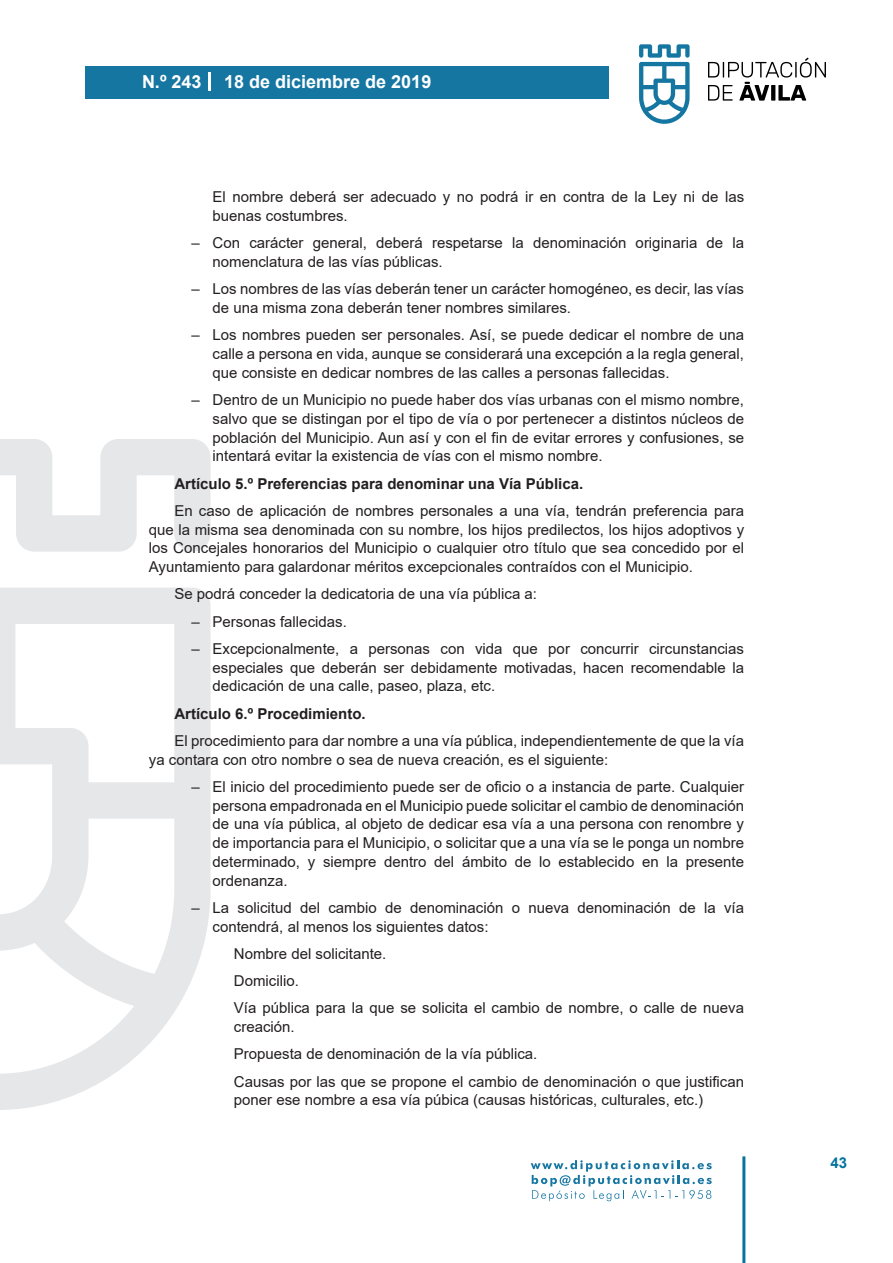
<style>
.page{position:relative;width:893px;height:1263px;background:#fff}
.page>*{position:absolute;margin:0;border:0;box-sizing:border-box;transform-origin:0 0}
.t1{font:700 18px "Arial";color:#fff}
.texto_normal{font:15px/18.8px "Arial";color:#231f20}
.sangria_2{font:15px/18.8px "Arial";color:#231f20}
.texto_normal-2{font:700 15px "Arial";color:#231f20}
.t2{font:700 15px "Arial";color:#04739f}
</style>
<div class="page">
<svg style="left:531px;top:1160px;width:181px;height:41px"></svg>
<div style="left:85px;top:66px;width:523px;height:33px;background:#1676a2"></div>
<svg style="left:639px;top:44px;width:51px;height:80px"></svg>
<svg style="left:708px;top:58px;width:118px;height:43px"></svg>
<hr style="left:742px;top:1156px;width:3px;height:107px;background:#04739f">
<svg style="left:208px;top:72px;width:2px;height:18px"></svg>
<svg style="left:0;top:439px;width:211px;height:671px"></svg>
<p class="t1" style="left:142px;top:69px;width:61px">N.º 243</p>
<p class="t1" style="left:224px;top:69px;width:209px">18 de diciembre de 2019</p>
<p class="texto_normal" style="left:213px;top:188px;width:533px">El nombre deberá ser adecuado y no podrá ir en contra de la Ley ni de las buenas costumbres.</p>
<p class="texto_normal" style="left:213px;top:234px;width:533px;text-indent:-21px">– Con carácter general, deberá respetarse la denominación originaria de la nomenclatura de las vías públicas.</p>
<p class="texto_normal" style="left:213px;top:280px;width:533px;text-indent:-21px">– Los nombres de las vías deberán tener un carácter homogéneo, es decir, las vías de una misma zona deberán tener nombres similares.</p>
<p class="texto_normal" style="left:213px;top:326px;width:533px;text-align:justify;text-indent:-21px">– Los nombres pueden ser personales. Así, se puede dedicar el nombre de una calle a persona en vida, aunque se considerará una excepción a la regla general, que consiste en dedicar nombres de las calles a personas fallecidas.</p>
<p class="texto_normal" style="left:213px;top:390px;width:533px;text-align:justify;text-indent:-21px">– Dentro de un Municipio no puede haber dos vías urbanas con el mismo nombre, salvo que se distingan por el tipo de vía o por pertenecer a distintos núcleos de población del Municipio. Aun así y con el fin de evitar errores y confusiones, se intentará evitar la existencia de vías con el mismo nombre.</p>
<p class="texto_normal-2" style="left:174px;top:473px;width:410px">Artículo 5.º Preferencias para denominar una Vía Pública.</p>
<p class="texto_normal" style="left:149px;top:501px;width:597px;text-align:justify;text-indent:26px">En caso de aplicación de nombres personales a una vía, tendrán preferencia para que la misma sea denominada con su nombre, los hijos predilectos, los hijos adoptivos y los Concejales honorarios del Municipio o cualquier otro título que sea concedido por el Ayuntamiento para galardonar méritos excepcionales contraídos con el Municipio.</p>
<p class="texto_normal" style="left:174px;top:585px;width:364px">Se podrá conceder la dedicatoria de una vía pública a:</p>
<p class="texto_normal" style="left:191px;top:612px;width:157px">– Personas fallecidas.</p>
<p class="texto_normal" style="left:213px;top:639px;width:533px;text-align:justify;text-indent:-21px">– Excepcionalmente, a personas con vida que por concurrir circunstancias especiales que deberán ser debidamente motivadas, hacen recomendable la dedicación de una calle, paseo, plaza, etc.</p>
<p class="texto_normal-2" style="left:174px;top:703px;width:193px">Artículo 6.º Procedimiento.</p>
<p class="texto_normal" style="left:149px;top:731px;width:597px;text-indent:26px">El procedimiento para dar nombre a una vía pública, independientemente de que la vía ya contara con otro nombre o sea de nueva creación, es el siguiente:</p>
<p class="texto_normal" style="left:213px;top:777px;width:533px;text-align:justify;text-indent:-21px">– El inicio del procedimiento puede ser de oficio o a instancia de parte. Cualquier persona empadronada en el Municipio puede solicitar el cambio de denominación de una vía pública, al objeto de dedicar esa vía a una persona con renombre y de importancia para el Municipio, o solicitar que a una vía se le ponga un nombre determinado, y siempre dentro del ámbito de lo establecido en la presente ordenanza.</p>
<p class="texto_normal" style="left:213px;top:898px;width:533px;text-indent:-21px">– La solicitud del cambio de denominación o nueva denominación de la vía contendrá, al menos los siguientes datos:</p>
<p class="sangria_2" style="left:234px;top:944px;width:154px">Nombre del solicitante.</p>
<p class="sangria_2" style="left:234px;top:971px;width:66px">Domicilio.</p>
<p class="sangria_2" style="left:234px;top:999px;width:512px">Vía pública para la que se solicita el cambio de nombre, o calle de nueva creación.</p>
<p class="sangria_2" style="left:234px;top:1045px;width:305px">Propuesta de denominación de la vía pública.</p>
<p class="sangria_2" style="left:234px;top:1072px;width:512px">Causas por las que se propone el cambio de denominación o que justifican poner ese nombre a esa vía púbica (causas históricas, culturales, etc.)</p>
<p class="t2" style="left:831px;top:1152px;width:18px">43</p>
</div>
